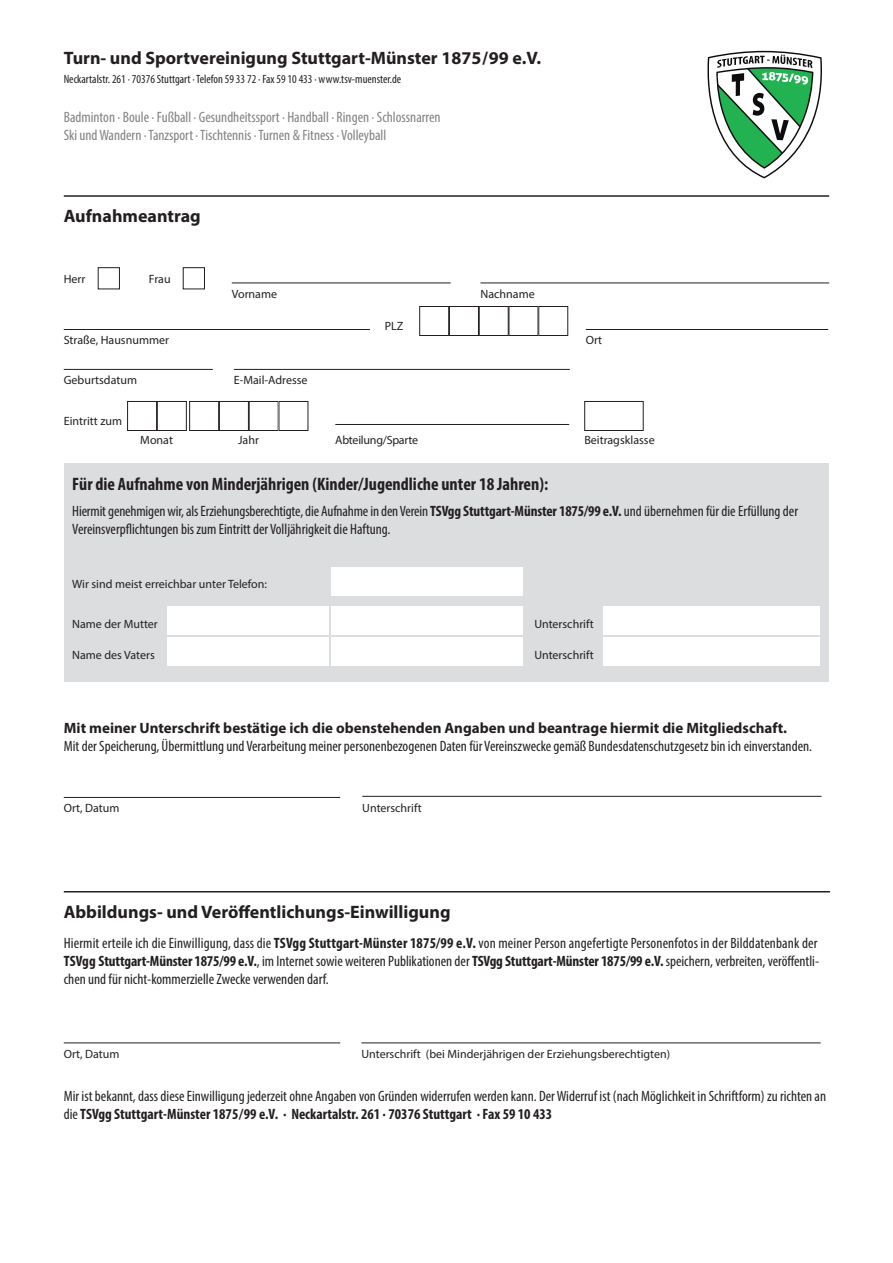
<style>
.page{position:relative;width:893px;height:1263px;background:#fff}
.page>*{position:absolute;margin:0;border:0;box-sizing:border-box;transform-origin:0 0}
.t1{font:700 18px "Myriad Pro";color:#231f20}
.t2{font:700 condensed 18px "Myriad Pro";color:#231f20}
.t3{font:condensed 15px/18px "Myriad Pro";color:#231f20}
.t4{font:condensed 15px/18px "Myriad Pro";color:#808285}
.t5{font:700 15px "Myriad Pro";color:#231f20}
.t6{font:12px "Myriad Pro";color:#231f20}
.t7{font:condensed 12px "Myriad Pro";color:#231f20}
.t8{font:12px "Myriad Pro";letter-spacing:-.02em;color:#231f20}
.s1{font-weight:700}
</style>
<div class="page">
<div style="left:98px;top:267px;width:22px;height:22px;border:1px solid #231f20"></div>
<div style="left:183px;top:267px;width:22px;height:22px;border:1px solid #231f20"></div>
<hr style="left:232px;top:283px;width:219px;height:1px;background:#231f20">
<hr style="left:480px;top:283px;width:349px;height:1px;background:#231f20">
<hr style="left:64px;top:329px;width:306px;height:1px;background:#231f20">
<div style="left:419px;top:306px;width:30px;height:30px;border:1px solid #231f20"></div>
<div style="left:449px;top:306px;width:30px;height:30px;border:1px solid #231f20"></div>
<div style="left:479px;top:306px;width:30px;height:30px;border:1px solid #231f20"></div>
<div style="left:509px;top:306px;width:29px;height:30px;border:1px solid #231f20"></div>
<div style="left:538px;top:306px;width:30px;height:30px;border:1px solid #231f20"></div>
<hr style="left:586px;top:329px;width:242px;height:1px;background:#231f20">
<hr style="left:64px;top:369px;width:149px;height:1px;background:#231f20">
<hr style="left:234px;top:369px;width:336px;height:1px;background:#231f20">
<div style="left:127px;top:401px;width:30px;height:30px;border:1px solid #231f20"></div>
<div style="left:157px;top:401px;width:30px;height:30px;border:1px solid #231f20"></div>
<div style="left:189px;top:401px;width:30px;height:30px;border:1px solid #231f20"></div>
<div style="left:219px;top:401px;width:30px;height:30px;border:1px solid #231f20"></div>
<div style="left:249px;top:401px;width:30px;height:30px;border:1px solid #231f20"></div>
<div style="left:279px;top:401px;width:29px;height:30px;border:1px solid #231f20"></div>
<hr style="left:335px;top:424px;width:234px;height:1px;background:#231f20">
<div style="left:584px;top:401px;width:60px;height:30px;border:1px solid #231f20"></div>
<hr style="left:64px;top:195px;width:765px;height:2px;background:#231f20">
<hr style="left:64px;top:797px;width:276px;height:1px;background:#231f20">
<hr style="left:362px;top:796px;width:459px;height:1px;background:#231f20">
<div style="left:64px;top:464px;width:765px;height:218px;background:#dcdddf"></div>
<div style="left:332px;top:567px;width:191px;height:28px;background:#fff"></div>
<div style="left:167px;top:606px;width:161px;height:29px;background:#fff"></div>
<div style="left:332px;top:606px;width:191px;height:29px;background:#fff"></div>
<div style="left:603px;top:606px;width:217px;height:29px;background:#fff"></div>
<div style="left:167px;top:637px;width:161px;height:29px;background:#fff"></div>
<div style="left:332px;top:637px;width:191px;height:29px;background:#fff"></div>
<div style="left:603px;top:637px;width:217px;height:29px;background:#fff"></div>
<hr style="left:64px;top:891px;width:766px;height:1px;background:#231f20">
<hr style="left:64px;top:1042px;width:276px;height:1px;background:#231f20">
<hr style="left:361px;top:1042px;width:460px;height:1px;background:#231f20">
<svg style="left:707px;top:51px;width:115px;height:127px"></svg>
<p class="t1" style="left:64px;top:47px;width:479px">Turn- und Sportvereinigung Stuttgart-Münster 1875/99 e.V.</p>
<p class="t7" style="left:64px;top:72px;width:339px">Neckartalstr. 261 · 70376 Stuttgart · Telefon 59 33 72 · Fax 59 10 433 · www.tsv-muenster.de</p>
<p class="t4" style="left:64px;top:107px;width:378px">Badminton · Boule · Fußball · Gesundheitssport · Handball · Ringen · Schlossnarren<br>Ski und Wandern · Tanzsport · Tischtennis · Turnen &amp; Fitness · Volleyball</p>
<p class="t1" style="left:64px;top:204px;width:138px">Aufnahmeantrag</p>
<p class="t6" style="left:64px;top:272px;width:23px">Herr</p>
<p class="t6" style="left:149px;top:272px;width:23px">Frau</p>
<p class="t6" style="left:232px;top:286px;width:47px">Vorname</p>
<p class="t6" style="left:480px;top:286px;width:56px">Nachname</p>
<p class="t6" style="left:385px;top:318px;width:20px">PLZ</p>
<p class="t6" style="left:64px;top:333px;width:107px">Straße, Hausnummer</p>
<p class="t6" style="left:586px;top:333px;width:18px">Ort</p>
<p class="t6" style="left:64px;top:373px;width:75px">Geburtsdatum</p>
<p class="t6" style="left:234px;top:373px;width:75px">E-Mail-Adresse</p>
<p class="t6" style="left:64px;top:413px;width:60px">Eintritt zum</p>
<p class="t6" style="left:140px;top:433px;width:34px">Monat</p>
<p class="t6" style="left:238px;top:433px;width:22px">Jahr</p>
<p class="t8" style="left:335px;top:433px;width:84px">Abteilung/Sparte</p>
<p class="t6" style="left:584px;top:433px;width:72px">Beitragsklasse</p>
<p class="t2" style="left:72px;top:473px;width:477px">Für die Aufnahme von Minderjährigen (Kinder/Jugendliche unter 18 Jahren):</p>
<p class="t3" style="left:72px;top:502px;width:727px">Hiermit genehmigen wir, als Erziehungsberechtigte, die Aufnahme in den Verein <span class="s1">TSVgg Stuttgart-Münster 1875/99 e.V.</span> und übernehmen für die Erfüllung der<br>Vereinsverpflichtungen bis zum Eintritt der Volljährigkeit die Haftung.</p>
<p class="t6" style="left:72px;top:576px;width:196px">Wir sind meist erreichbar unter Telefon:</p>
<p class="t6" style="left:72px;top:616px;width:87px">Name der Mutter</p>
<p class="t6" style="left:534px;top:616px;width:61px">Unterschrift</p>
<p class="t6" style="left:72px;top:647px;width:84px">Name des Vaters</p>
<p class="t6" style="left:534px;top:647px;width:61px">Unterschrift</p>
<p class="t5" style="left:64px;top:718px;width:725px">Mit meiner Unterschrift bestätige ich die obenstehenden Angaben und beantrage hiermit die Mitgliedschaft.</p>
<p class="t3" style="left:64px;top:737px;width:750px">Mit der Speicherung, Übermittlung und Verarbeitung meiner personenbezogenen Daten für Vereinszwecke gemäß Bundesdatenschutzgesetz bin ich einverstanden.</p>
<p class="t6" style="left:64px;top:801px;width:57px">Ort, Datum</p>
<p class="t6" style="left:362px;top:801px;width:61px">Unterschrift</p>
<p class="t1" style="left:64px;top:900px;width:388px">Abbildungs- und Veröffentlichungs-Einwilligung</p>
<p class="t3" style="left:64px;top:933px;width:757px;text-align:justify">Hiermit erteile ich die Einwilligung, dass die <span class="s1">TSVgg Stuttgart-Münster 1875/99 e.V.</span> von meiner Person angefertigte Personenfotos in der Bilddatenbank der <span class="s1">TSVgg Stuttgart-Münster 1875/99 e.V.</span>, im Internet sowie weiteren Publikationen der <span class="s1">TSVgg Stuttgart-Münster 1875/99 e.V.</span> speichern, verbreiten, veröffentli&shy;chen und für nicht-kommerzielle Zwecke verwenden darf.</p>
<p class="t6" style="left:64px;top:1046px;width:57px">Ort, Datum</p>
<p class="t6" style="left:361px;top:1046px;width:310px">Unterschrift (bei Minderjährigen der Erziehungsberechtigten)</p>
<p class="t3" style="left:64px;top:1087px;width:764px">Mir ist bekannt, dass diese Einwilligung jederzeit ohne Angaben von Gründen widerrufen werden kann. Der Widerruf ist (nach Möglichkeit in Schriftform) zu richten an die <span class="s1">TSVgg Stuttgart-Münster 1875/99 e.V. · Neckartalstr. 261 · 70376 Stuttgart · Fax 59 10 433</span></p>
</div>
